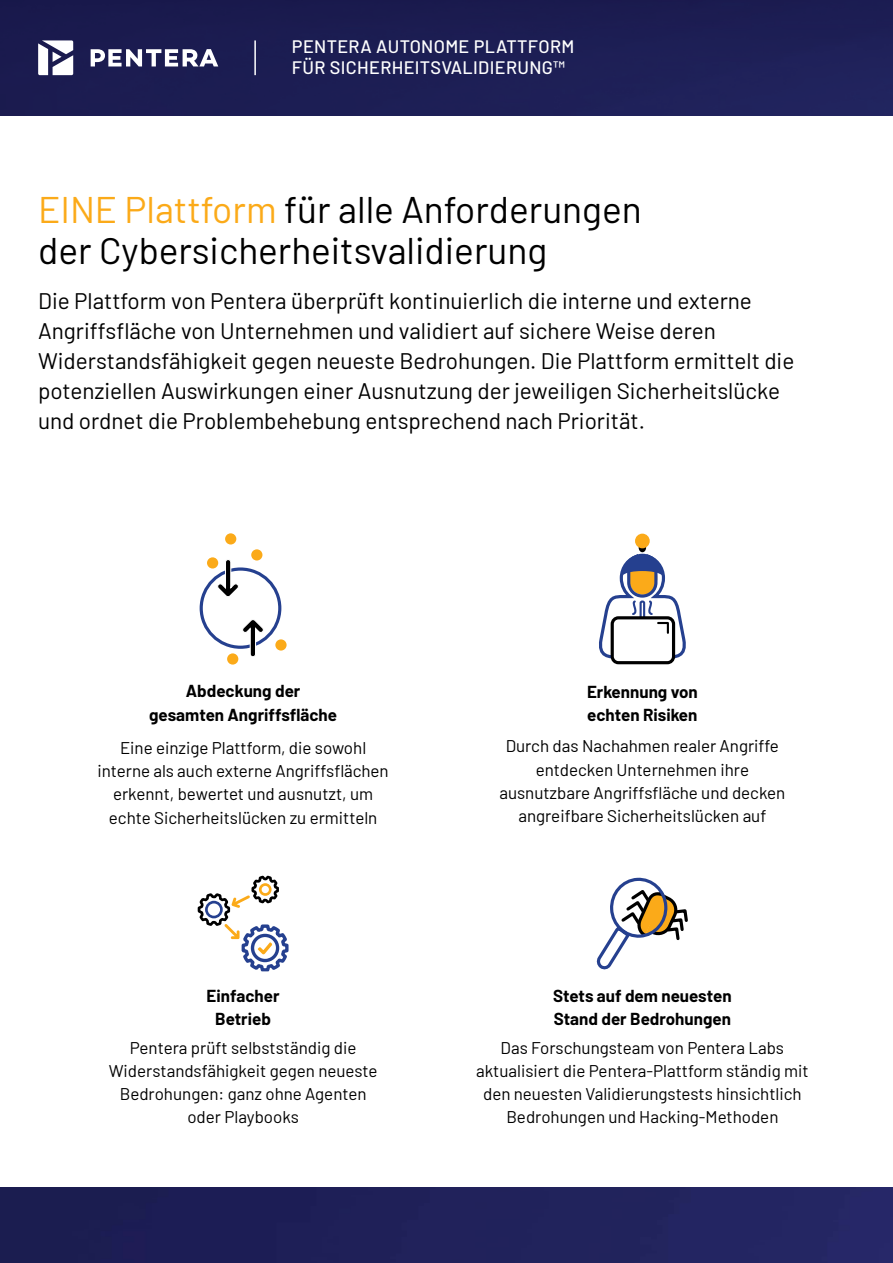
<style>
.page{position:relative;width:893px;height:1263px;background:#fff}
.page>*{position:absolute;margin:0;border:0;box-sizing:border-box;transform-origin:0 0}
.t1{font:37.05px/40.5px "Barlow";color:#000}
.t2{font:22.5px/30px "Barlow";color:#000101}
.t3{font:500 18px/20.7px "Barlow";letter-spacing:.02em;color:#fff}
.t4{font:16.95px/23.2px "Barlow";color:#000;text-align:center}
.t5{font:700 16.95px/23.2px "Barlow";color:#000}
.s1{color:#fbaa19}
</style>
<div class="page">
<img style="left:0;top:1188px;width:893px;height:75px">
<div style="left:0;top:0;width:893px;height:116px;background:#1c1d53"></div>
<svg style="left:91px;top:49px;width:127px;height:17px"></svg>
<svg style="left:38px;top:40px;width:35px;height:35px"></svg>
<div style="left:611px;top:616px;width:64px;height:48px;border:3px solid #000;border-radius:6px"></div>
<svg style="left:599px;top:544px;width:87px;height:116px"></svg>
<svg style="left:639px;top:543px;width:7px;height:9px"></svg>
<div style="left:635px;top:534px;width:15px;height:14px;background:#fbaa19;border-radius:50%"></div>
<div style="left:200px;top:567px;width:81px;height:82px;border:3px solid #25408f;border-radius:50%"></div>
<svg style="left:216px;top:558px;width:23px;height:39px"></svg>
<svg style="left:241px;top:619px;width:24px;height:38px"></svg>
<div style="left:251px;top:549px;width:11px;height:11px;background:#fbaa19;border-radius:50%"></div>
<div style="left:207px;top:557px;width:11px;height:11px;background:#fbaa19;border-radius:50%"></div>
<div style="left:225px;top:533px;width:11px;height:11px;background:#fbaa19;border-radius:50%"></div>
<div style="left:227px;top:653px;width:11px;height:11px;background:#fbaa19;border-radius:50%"></div>
<div style="left:275px;top:639px;width:12px;height:11px;background:#fbaa19;border-radius:50%"></div>
<svg style="left:596px;top:877px;width:92px;height:92px"></svg>
<svg style="left:198px;top:876px;width:91px;height:95px"></svg>
<hr style="left:254px;top:40px;width:2px;height:35px;background:#fff">
<p class="t3" style="left:292px;top:35px;width:284px">PENTERA AUTONOME PLATTFORM<br>FÜR SICHERHEITSVALIDIERUNG™</p>
<h1 class="t1" style="left:38px;top:187px;width:605px"><span class="s1">EINE Plattform</span> für alle Anforderungen der Cybersicherheitsvalidierung</h1>
<p class="t2" style="left:38px;top:284px;width:758px">Die Plattform von Pentera überprüft kontinuierlich die interne und externe Angriffsfläche von Unternehmen und validiert auf sichere Weise deren Widerstandsfähigkeit gegen neueste Bedrohungen. Die Plattform ermittelt die potenziellen Auswirkungen einer Ausnutzung der jeweiligen Sicherheitslücke und ordnet die Problembehebung entsprechend nach Priorität.</p>
<p class="t5" style="left:149px;top:678px;width:189px;text-align:center">Abdeckung der gesamten Angriffsfläche</p>
<p class="t4" style="left:98px;top:735px;width:293px">Eine einzige Plattform, die sowohl interne als auch externe Angriffsflächen erkennt, bewertet und ausnutzt, um echte Sicherheitslücken zu ermitteln</p>
<p class="t5" style="left:207px;top:983px;width:74px;text-align:center">Einfacher<br>Betrieb</p>
<p class="t4" style="left:109px;top:1034px;width:270px">Pentera prüft selbstständig die<br>Widerstandsfähigkeit gegen neueste<br>Bedrohungen: ganz ohne Agenten oder Playbooks</p>
<p class="t5" style="left:587px;top:679px;width:112px">Erkennung von echten Risiken</p>
<p class="t4" style="left:499px;top:733px;width:288px">Durch das Nachahmen realer Angriffe entdecken Unternehmen ihre ausnutzbare Angriffsfläche und decken angreifbare Sicherheitslücken auf</p>
<p class="t5" style="left:553px;top:983px;width:180px">Stets auf dem neuesten<br>Stand der Bedrohungen</p>
<p class="t4" style="left:476px;top:1034px;width:334px">Das Forschungsteam von Pentera Labs aktualisiert die Pentera-Plattform ständig mit den neuesten Validierungstests hinsichtlich Bedrohungen und Hacking-Methoden</p>
</div>
